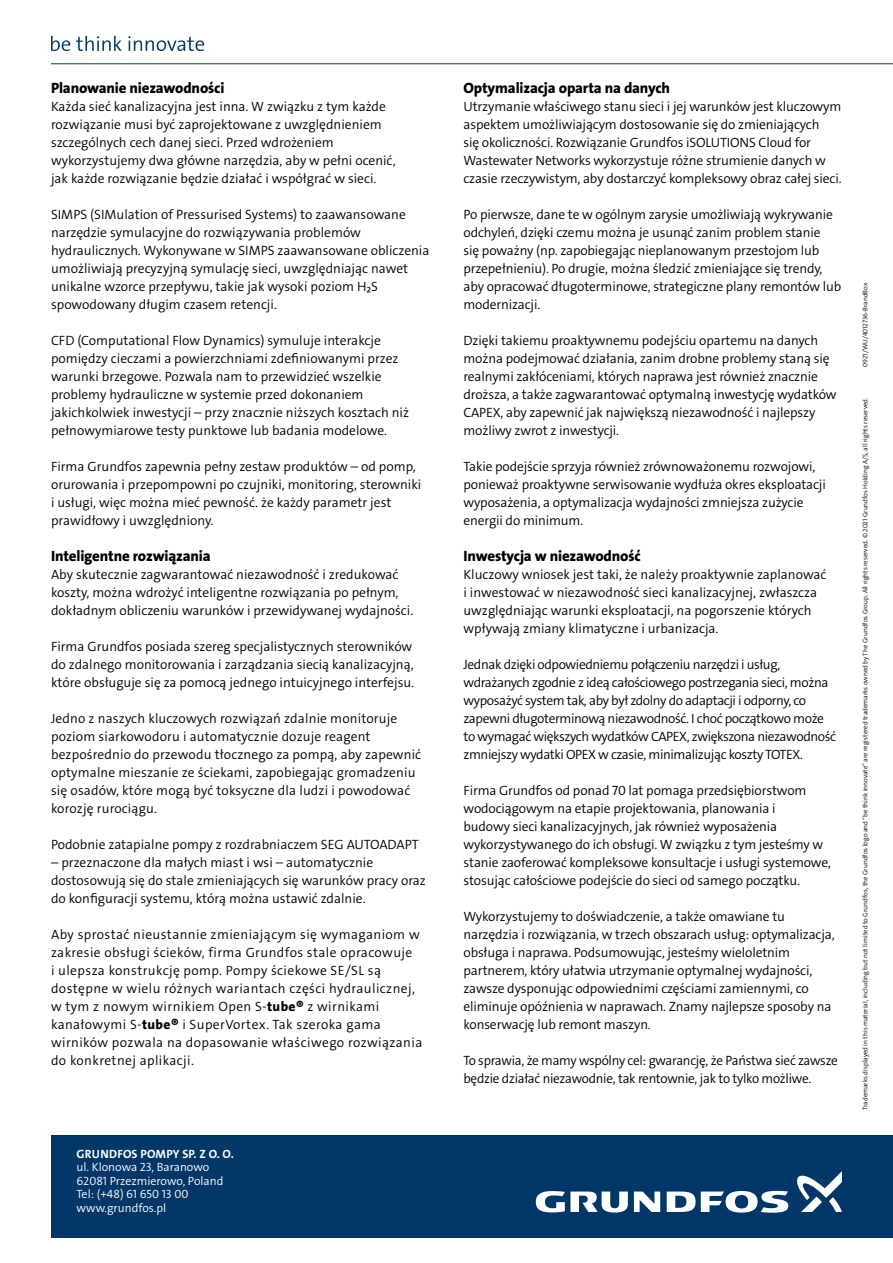
<style>
.page{position:relative;width:893px;height:1263px;background:#fff}
.page>*{position:absolute;margin:0;border:0;box-sizing:border-box;transform-origin:0 0}
.t1{font:15px "Grundfos The Sans V2 OT 8 XB";letter-spacing:-.01em;color:#000}
.t2{font:13.5px/18px "Grundfos The Sans V2 OT 4 SL";letter-spacing:-.01em;color:#000}
.t3{font:13.5px/18px "Grundfos The Sans V2 OT 4 SL";letter-spacing:.03em;color:#000}
.t4{font:13.5px/18px "Grundfos The Sans V2 OT 4 SL";letter-spacing:-.03em;color:#000}
.t5{font:13.5px/18px "Grundfos The Sans V2 OT 4 SL";letter-spacing:.01em;color:#000}
.t6{font:12px/13.5px "Grundfos The Sans V2 OT 4 SL";color:#fff}
.t7{font:12px "Grundfos The Sans V2 OT 7 B";letter-spacing:.015em;color:#fff}
.t8{font:6.75px "Grundfos The Sans V2 OT 4 SL";color:#000}
.s1{font-family:"Grundfos The Sans V2 OT 8 XB"}
</style>
<div class="page">
<hr style="left:51px;top:63px;width:842px;height:1px;background:#003768">
<svg style="left:51px;top:36px;width:19px;height:15px"></svg>
<svg style="left:76px;top:36px;width:46px;height:15px"></svg>
<svg style="left:128px;top:36px;width:76px;height:15px"></svg>
<div style="left:51px;top:1135px;width:842px;height:102px;background:#003768"></div>
<svg style="left:634px;top:1191px;width:26px;height:21px"></svg>
<svg style="left:536px;top:1191px;width:92px;height:21px"></svg>
<svg style="left:667px;top:1191px;width:121px;height:22px"></svg>
<svg style="left:797px;top:1171px;width:45px;height:41px"></svg>
<p class="t1" style="left:51px;top:78px;width:175px">Planowanie niezawodności</p>
<p class="t2" style="left:51px;top:97px;width:346px">Każda sieć kanalizacyjna jest inna. W związku z tym każde rozwiązanie musi być zaprojektowane z uwzględnieniem szczególnych cech danej sieci. Przed wdrożeniem wykorzystujemy dwa główne narzędzia, aby w pełni ocenić, jak każde rozwiązanie będzie działać i współgrać w sieci.</p>
<p class="t2" style="left:51px;top:205px;width:380px">SIMPS (SIMulation of Pressurised Systems) to zaawansowane narzędzie symulacyjne do rozwiązywania problemów hydraulicznych. Wykonywane w SIMPS zaawansowane obliczenia umożliwiają precyzyjną symulację sieci, uwzględniając nawet unikalne wzorce przepływu, takie jak wysoki poziom H₂S spowodowany długim czasem retencji.</p>
<p class="t2" style="left:51px;top:331px;width:360px">CFD (Computational Flow Dynamics) symuluje interakcje pomiędzy cieczami a powierzchniami zdefiniowanymi przez warunki brzegowe. Pozwala nam to przewidzieć wszelkie problemy hydrauliczne w systemie przed dokonaniem jakichkolwiek inwestycji – przy znacznie niższych kosztach niż pełnowymiarowe testy punktowe lub badania modelowe.</p>
<p class="t2" style="left:51px;top:457px;width:372px">Firma Grundfos zapewnia pełny zestaw produktów – od pomp, orurowania i przepompowni po czujniki, monitoring, sterowniki i usługi, więc można mieć pewność. że każdy parametr jest prawidłowy i uwzględniony.</p>
<p class="t1" style="left:51px;top:546px;width:161px">Inteligentne rozwiązania</p>
<p class="t2" style="left:51px;top:565px;width:364px">Aby skutecznie zagwarantować niezawodność i zredukować koszty, można wdrożyć inteligentne rozwiązania po pełnym, dokładnym obliczeniu warunków i przewidywanej wydajności.</p>
<p class="t2" style="left:51px;top:637px;width:365px">Firma Grundfos posiada szereg specjalistycznych sterowników do zdalnego monitorowania i zarządzania siecią kanalizacyjną, które obsługuje się za pomocą jednego intuicyjnego interfejsu.</p>
<p class="t5" style="left:51px;top:709px;width:372px">Jedno z naszych kluczowych rozwiązań zdalnie monitoruje poziom siarkowodoru i automatycznie dozuje reagent bezpośrednio do przewodu tłocznego za pompą, aby zapewnić optymalne mieszanie ze ściekami, zapobiegając gromadzeniu się osadów, które mogą być toksyczne dla ludzi i powodować korozję rurociągu.</p>
<p class="t2" style="left:51px;top:835px;width:369px">Podobnie zatapialne pompy z rozdrabniaczem SEG AUTOADAPT</p>
<p class="t2" style="left:51px;top:853px;width:376px">– przeznaczone dla małych miast i wsi – automatycznie dostosowują się do stale zmieniających się warunków pracy oraz do konfiguracji systemu, którą można ustawić zdalnie.</p>
<p class="t3" style="left:51px;top:925px;width:373px">Aby sprostać nieustannie zmieniającym się wymaganiom w zakresie obsługi ścieków, firma Grundfos stale opracowuje<br>i ulepsza konstrukcję pomp. Pompy ściekowe SE/SL są dostępne w wielu różnych wariantach części hydraulicznej, w tym z nowym wirnikiem Open S-<span class="s1">tube®</span> z wirnikami kanałowymi S-<span class="s1">tube®</span> i SuperVortex. Tak szeroka gama wirników pozwala na dopasowanie właściwego rozwiązania do konkretnej aplikacji.</p>
<p class="t7" style="left:77px;top:1146px;width:159px">GRUNDFOS POMPY SP. Z O. O.</p>
<p class="t6" style="left:77px;top:1161px;width:148px">ul. Klonowa 23, Baranowo<br>62081 Przezmierowo, Poland<br>Tel: (+48) 61 650 13 00 www.grundfos.pl</p>
<p class="t1" style="left:463px;top:78px;width:208px">Optymalizacja oparta na danych</p>
<p class="t2" style="left:463px;top:97px;width:380px">Utrzymanie właściwego stanu sieci i jej warunków jest kluczowym aspektem umożliwiającym dostosowanie się do zmieniających<br>się okoliczności. Rozwiązanie Grundfos iSOLUTIONS Cloud for Wastewater Networks wykorzystuje różne strumienie danych w czasie rzeczywistym, aby dostarczyć kompleksowy obraz całej sieci.</p>
<p class="t2" style="left:463px;top:205px;width:379px">Po pierwsze, dane te w ogólnym zarysie umożliwiają wykrywanie odchyleń, dzięki czemu można je usunąć zanim problem stanie<br>się poważny (np. zapobiegając nieplanowanym przestojom lub przepełnieniu). Po drugie, można śledzić zmieniające się trendy, aby opracować długoterminowe, strategiczne plany remontów lub modernizacji.</p>
<p class="t2" style="left:463px;top:331px;width:375px">Dzięki takiemu proaktywnemu podejściu opartemu na danych można podejmować działania, zanim drobne problemy staną się realnymi zakłóceniami, których naprawa jest również znacznie droższa, a także zagwarantować optymalną inwestycję wydatków CAPEX, aby zapewnić jak największą niezawodność i najlepszy możliwy zwrot z inwestycji.</p>
<p class="t2" style="left:463px;top:457px;width:364px">Takie podejście sprzyja również zrównoważonemu rozwojowi, ponieważ proaktywne serwisowanie wydłuża okres eksploatacji wyposażenia, a optymalizacja wydajności zmniejsza zużycie energii do minimum.</p>
<p class="t1" style="left:463px;top:546px;width:179px">Inwestycja w niezawodność</p>
<p class="t2" style="left:463px;top:565px;width:364px">Kluczowy wniosek jest taki, że należy proaktywnie zaplanować i inwestować w niezawodność sieci kanalizacyjnej, zwłaszcza uwzględniając warunki eksploatacji, na pogorszenie których wpływają zmiany klimatyczne i urbanizacja.</p>
<p class="t4" style="left:463px;top:655px;width:374px">Jednak dzięki odpowiedniemu połączeniu narzędzi i usług, wdrażanych zgodnie z ideą całościowego postrzegania sieci, można wyposażyć system tak, aby był zdolny do adaptacji i odporny, co zapewni długoterminową niezawodność. I choć początkowo może to wymagać większych wydatków CAPEX, zwiększona niezawodność zmniejszy wydatki OPEX w czasie, minimalizując koszty TOTEX.</p>
<p class="t2" style="left:463px;top:781px;width:369px">Firma Grundfos od ponad 70 lat pomaga przedsiębiorstwom wodociągowym na etapie projektowania, planowania i<br>budowy sieci kanalizacyjnych, jak również wyposażenia wykorzystywanego do ich obsługi. W związku z tym jesteśmy w stanie zaoferować kompleksowe konsultacje i usługi systemowe, stosując całościowe podejście do sieci od samego początku.</p>
<p class="t2" style="left:463px;top:907px;width:373px">Wykorzystujemy to doświadczenie, a także omawiane tu narzędzia i rozwiązania, w trzech obszarach usług: optymalizacja, obsługa i naprawa. Podsumowując, jesteśmy wieloletnim partnerem, który ułatwia utrzymanie optymalnej wydajności, zawsze dysponując odpowiednimi częściami zamiennymi, co eliminuje opóźnienia w naprawach. Znamy najlepsze sposoby na konserwację lub remont maszyn.</p>
<p class="t2" style="left:463px;top:1051px;width:376px">To sprawia, że mamy wspólny cel: gwarancję, że Państwa sieć zawsze będzie działać niezawodnie, tak rentownie, jak to tylko możliwe.</p>
<p class="t8" style="left:861px;top:366px;width:85px;rotate:-90deg">0921/WU/4012736-BrandBox</p>
<p class="t8" style="left:861px;top:1110px;width:714px;rotate:-90deg">Trademarks displayed in this material, including but not limited to Grundfos, the Grundfos logo and “be think innovate” are registered trademarks owned by The Grundfos Group. All rights reserved. © 2021 Grundfos Holding A/S, all rights reserved.</p>
</div>
